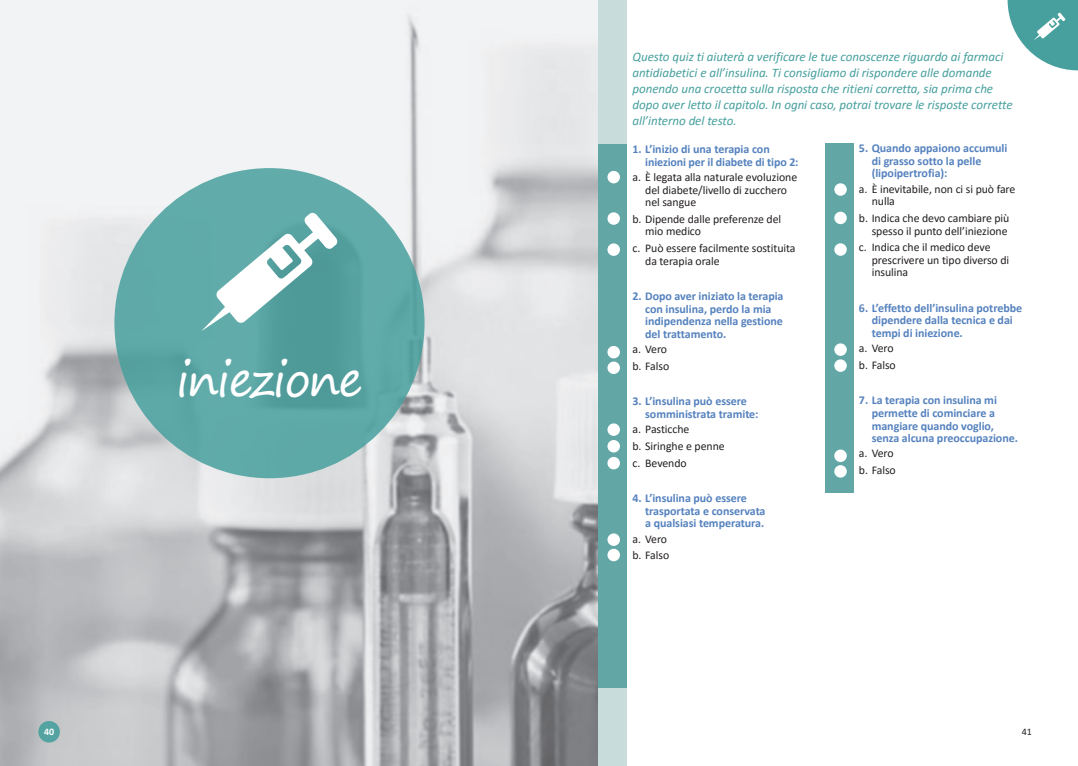
<style>
.page{position:relative;width:1078px;height:766px;background:#fff}
.page>*{position:absolute;margin:0;border:0;box-sizing:border-box;transform-origin:0 0}
.t1{font:46.9px "Segoe Print";letter-spacing:-.04em;color:#fff}
.t2{font:italic 13px/16px "Calibri";letter-spacing:-.005em;color:#47a09e}
.t3{font:700 12px/12.6px "Calibri";letter-spacing:-.005em;color:#5582be}
.t4{font:11.8px/12.5px "Calibri";letter-spacing:-.005em;color:#231f20}
.t5{font:10px "Calibri";color:#231f20}
.t6{font:700 10px "Calibri";color:#fff}
</style>
<div class="page">
<img style="left:0;top:0;width:598px;height:765px">
<div style="left:598px;top:0;width:28px;height:765px;background:#c7dcdb"></div>
<div style="left:598px;top:144px;width:28px;height:543px;background:#62a7a6"></div>
<div style="left:114px;top:168px;width:310px;height:310px;background:linear-gradient(to right,#5faaa9,#5aa6a5);border-radius:50%"></div>
<div style="left:607px;top:171px;width:12px;height:12px;background:#fff;border-radius:50%"></div>
<div style="left:607px;top:212px;width:12px;height:13px;background:#fff;border-radius:50%"></div>
<div style="left:607px;top:346px;width:12px;height:12px;background:#fff;border-radius:50%"></div>
<div style="left:607px;top:361px;width:12px;height:13px;background:#fff;border-radius:50%"></div>
<div style="left:607px;top:423px;width:12px;height:13px;background:#fff;border-radius:50%"></div>
<div style="left:607px;top:440px;width:12px;height:12px;background:#fff;border-radius:50%"></div>
<div style="left:607px;top:457px;width:12px;height:12px;background:#fff;border-radius:50%"></div>
<div style="left:607px;top:243px;width:12px;height:13px;background:#fff;border-radius:50%"></div>
<div style="left:825px;top:143px;width:28px;height:350px;background:#62a7a6"></div>
<div style="left:834px;top:183px;width:12px;height:13px;background:#fff;border-radius:50%"></div>
<div style="left:834px;top:212px;width:12px;height:12px;background:#fff;border-radius:50%"></div>
<div style="left:834px;top:243px;width:12px;height:13px;background:#fff;border-radius:50%"></div>
<div style="left:834px;top:449px;width:12px;height:13px;background:#fff;border-radius:50%"></div>
<div style="left:834px;top:465px;width:12px;height:12px;background:#fff;border-radius:50%"></div>
<div style="left:834px;top:343px;width:12px;height:13px;background:#fff;border-radius:50%"></div>
<div style="left:834px;top:359px;width:12px;height:13px;background:#fff;border-radius:50%"></div>
<div style="left:607px;top:533px;width:12px;height:12px;background:#fff;border-radius:50%"></div>
<div style="left:607px;top:548px;width:12px;height:13px;background:#fff;border-radius:50%"></div>
<svg style="left:201px;top:212px;width:136px;height:119px"></svg>
<svg style="left:1007px;top:0;width:70px;height:70px"></svg>
<svg style="left:38px;top:720px;width:22px;height:22px"></svg>
<h1 class="t1" style="left:176px;top:337px;width:188px">iniezione</h1>
<p class="t6" style="left:44px;top:724px;width:12px">40</p>
<p class="t2" style="left:632px;top:48px;width:381px">Questo quiz ti aiuterà a verificare le tue conoscenze riguardo ai farmaci antidiabetici e all’insulina. Ti consigliamo di rispondere alle domande ponendo una crocetta sulla risposta che ritieni corretta, sia prima che dopo aver letto il capitolo. In ogni caso, potrai trovare le risposte corrette all’interno del testo.</p>
<p class="t3" style="left:645px;top:142px;width:155px;text-indent:-13px">1. L’inizio di una terapia con iniezioni per il diabete di tipo 2:</p>
<p class="t4" style="left:645px;top:171px;width:153px;text-indent:-13px">a. È legata alla naturale evoluzione del diabete/livello di zucchero nel sangue</p>
<p class="t4" style="left:645px;top:212px;width:137px;text-indent:-13px">b. Dipende dalle preferenze del mio medico</p>
<p class="t4" style="left:645px;top:242px;width:152px;text-indent:-13px">c. Può essere facilmente sostituita da terapia orale</p>
<p class="t3" style="left:645px;top:289px;width:140px;text-indent:-13px">2. Dopo aver iniziato la terapia con insulina, perdo la mia indipendenza nella gestione del trattamento.</p>
<p class="t4" style="left:632px;top:340px;width:38px;line-height:16.8px">a. Vero b. Falso</p>
<p class="t3" style="left:645px;top:394px;width:115px;text-indent:-13px">3. L’insulina può essere somministrata tramite:</p>
<p class="t4" style="left:632px;top:420px;width:94px;line-height:16.8px">a. Pasticche<br>b. Siringhe e penne c. Bevendo</p>
<p class="t3" style="left:645px;top:491px;width:122px;text-indent:-13px">4. L’insulina può essere trasportata e conservata a qualsiasi temperatura.</p>
<p class="t4" style="left:632px;top:530px;width:38px;line-height:16.8px">a. Vero b. Falso</p>
<p class="t3" style="left:871px;top:141px;width:137px;text-indent:-13px">5. Quando appaiono accumuli di grasso sotto la pelle (lipoipertrofia):</p>
<p class="t4" style="left:871px;top:182px;width:145px;text-indent:-13px">a. È inevitabile, non ci si può fare nulla</p>
<p class="t4" style="left:858px;top:211px;width:152px;text-align:right">b. Indica che devo cambiare più spesso il punto dell’iniezione</p>
<p class="t4" style="left:871px;top:241px;width:139px;text-indent:-13px">c. Indica che il medico deve prescrivere un tipo diverso di insulina</p>
<p class="t3" style="left:871px;top:301px;width:152px;text-indent:-13px">6. L’effetto dell’insulina potrebbe dipendere dalla tecnica e dai tempi di iniezione.</p>
<p class="t4" style="left:858px;top:339px;width:38px;line-height:16.8px">a. Vero b. Falso</p>
<p class="t3" style="left:871px;top:393px;width:148px;text-indent:-13px">7. La terapia con insulina mi permette di cominciare a mangiare quando voglio, senza alcuna preoccupazione.</p>
<p class="t4" style="left:858px;top:444px;width:38px;line-height:16.8px">a. Vero b. Falso</p>
<p class="t5" style="left:1021px;top:724px;width:12px">41</p>
</div>
